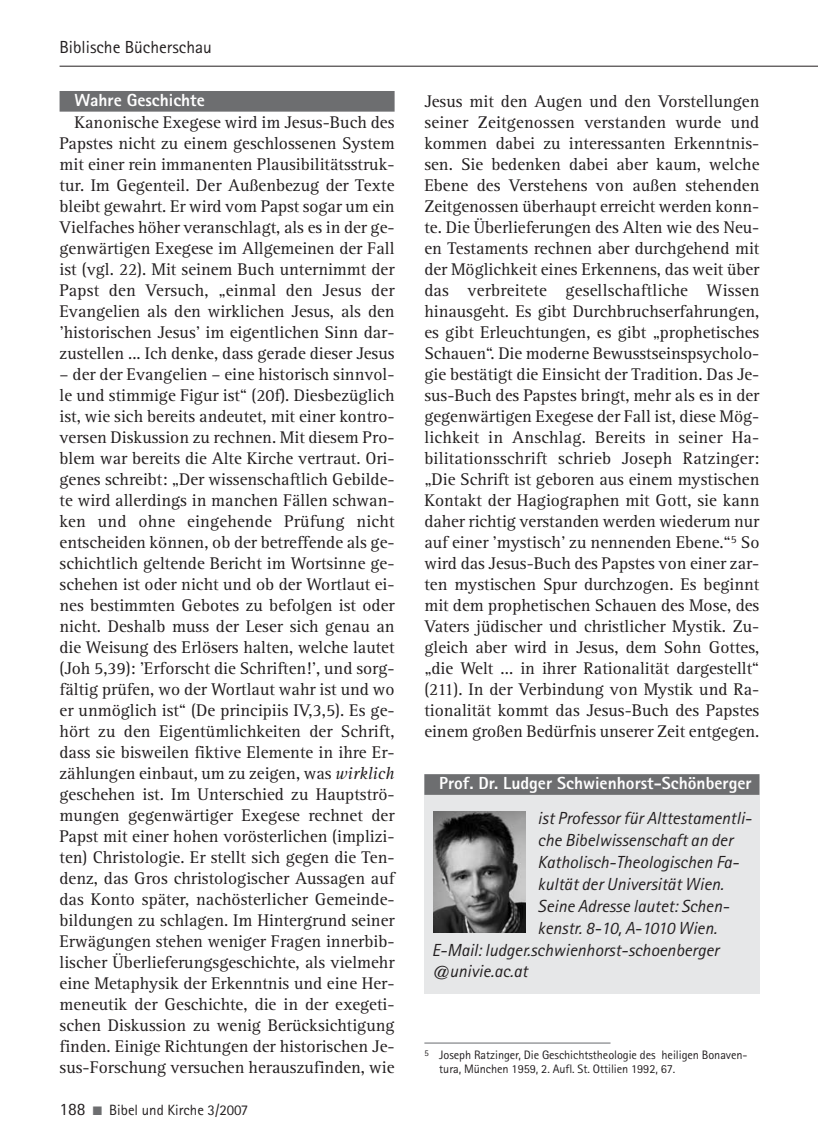
<style>
.page{position:relative;width:819px;height:1141px;background:#fff}
.page>*{position:absolute;margin:0;border:0;box-sizing:border-box;transform-origin:0 0}
.t1{font:17.5px/21px "Rotis Serif";color:#231f20;text-align:justify}
.t2{font:italic 17.5px "Rotis Sans Serif";color:#231f20}
.t3{font:800 17.5px "Rotis Sans Serif";color:#fff}
.t4{font:17.5px "Rotis Sans Serif";color:#231f20}
.t5{font:14.88px "Rotis Sans Serif";color:#231f20}
.t6{font:12.25px/14px "Rotis Sans Serif";letter-spacing:-.005em;color:#231f20}
.s1{font-style:italic}
.s2{font-size:17.5px}
.s3{color:#6d6e70}
</style>
<div class="page">
<div style="left:60px;top:91px;width:334px;height:21px;background:#6d6e70"></div>
<hr style="left:60px;top:66px;width:757px;height:1px;background:#231f20">
<hr style="left:424px;top:1042px;width:186px;height:2px;background:#939598">
<div style="left:424px;top:774px;width:335px;height:220px;background:#e6e7e8"></div>
<div style="left:424px;top:774px;width:335px;height:21px;background:#6d6e70"></div>
<img style="left:433px;top:811px;width:92px;height:122px">
<p class="t4" style="left:60px;top:41px;width:154px">Biblische Bücherschau</p>
<p class="t3" style="left:74px;top:94px;width:132px">Wahre Geschichte</p>
<p class="t1" style="left:60px;top:113px;width:336px;text-indent:15px">Kanonische Exegese wird im Jesus-Buch des Papstes nicht zu einem geschlossenen System mit einer rein immanenten Plausibilitätsstruk&shy;tur. Im Gegenteil. Der Außenbezug der Texte bleibt gewahrt. Er wird vom Papst sogar um ein Vielfaches höher veranschlagt, als es in der ge&shy;genwärtigen Exegese im Allgemeinen der Fall ist (vgl. 22). Mit seinem Buch unternimmt der Papst den Versuch, „einmal den Jesus der Evangelien als den wirklichen Jesus, als den 'historischen Jesus' im eigentlichen Sinn dar&shy;zustellen ... Ich denke, dass gerade dieser Jesus</p>
<p class="t1" style="left:60px;top:365px;width:336px">– der der Evangelien – eine historisch sinnvol&shy;le und stimmige Figur ist“ (20f). Diesbezüglich ist, wie sich bereits andeutet, mit einer kontro&shy;versen Diskussion zu rechnen. Mit diesem Pro&shy;blem war bereits die Alte Kirche vertraut. Ori&shy;genes schreibt: „Der wissenschaftlich Gebilde&shy;te wird allerdings in manchen Fällen schwan&shy;ken und ohne eingehende Prüfung nicht entscheiden können, ob der betreffende als ge&shy;schichtlich geltende Bericht im Wortsinne ge&shy;schehen ist oder nicht und ob der Wortlaut ei&shy;nes bestimmten Gebotes zu befolgen ist oder nicht. Deshalb muss der Leser sich genau an die Weisung des Erlösers halten, welche lautet (Joh 5,39): 'Erforscht die Schriften!', und sorg&shy;fältig prüfen, wo der Wortlaut wahr ist und wo er unmöglich ist“ (De principiis IV,3,5). Es ge&shy;hört zu den Eigentümlichkeiten der Schrift, dass sie bisweilen fiktive Elemente in ihre Er&shy;zählungen einbaut, um zu zeigen, was <span class="s1">wirklich </span>geschehen ist. Im Unterschied zu Hauptströ&shy;mungen gegenwärtiger Exegese rechnet der Papst mit einer hohen vorösterlichen (implizi&shy;ten) Christologie. Er stellt sich gegen die Ten&shy;denz, das Gros christologischer Aussagen auf das Konto später, nachösterlicher Gemeinde&shy;bildungen zu schlagen. Im Hintergrund seiner Erwägungen stehen weniger Fragen innerbib&shy;lischer Überlieferungsgeschichte, als vielmehr eine Metaphysik der Erkenntnis und eine Her&shy;meneutik der Geschichte, die in der exegeti&shy;schen Diskussion zu wenig Berücksichtigung finden. Einige Richtungen der historischen Je&shy;sus-Forschung versuchen herauszufinden, wie</p>
<p class="t5" style="left:60px;top:1104px;width:190px"><span class="s2">188</span> <span class="s3">■</span> Bibel und Kirche 3/2007</p>
<p class="t1" style="left:424px;top:92px;width:336px">Jesus mit den Augen und den Vorstellungen seiner Zeitgenossen verstanden wurde und kommen dabei zu interessanten Erkenntnis&shy;sen. Sie bedenken dabei aber kaum, welche Ebene des Verstehens von außen stehenden Zeitgenossen überhaupt erreicht werden konn&shy;te. Die Überlieferungen des Alten wie des Neu&shy;en Testaments rechnen aber durchgehend mit der Möglichkeit eines Erkennens, das weit über das verbreitete gesellschaftliche Wissen hinausgeht. Es gibt Durchbruchserfahrungen, es gibt Erleuchtungen, es gibt „prophetisches Schauen“. Die moderne Bewusstseinspsycholo&shy;gie bestätigt die Einsicht der Tradition. Das Je&shy;sus-Buch des Papstes bringt, mehr als es in der gegenwärtigen Exegese der Fall ist, diese Mög&shy;lichkeit in Anschlag. Bereits in seiner Ha&shy;bilitationsschrift schrieb Joseph Ratzinger: „Die Schrift ist geboren aus einem mystischen Kontakt der Hagiographen mit Gott, sie kann daher richtig verstanden werden wiederum nur auf einer 'mystisch' zu nennenden Ebene.“<sup>5</sup> So wird das Jesus-Buch des Papstes von einer zar&shy;ten mystischen Spur durchzogen. Es beginnt mit dem prophetischen Schauen des Mose, des Vaters jüdischer und christlicher Mystik. Zu&shy;gleich aber wird in Jesus, dem Sohn Gottes, „die Welt ... in ihrer Rationalität dargestellt“ (211). In der Verbindung von Mystik und Ra&shy;tionalität kommt das Jesus-Buch des Papstes einem großen Bedürfnis unserer Zeit entgegen.</p>
<p class="t3" style="left:439px;top:777px;width:314px">Prof. Dr. Ludger Schwienhorst-Schönberger</p>
<p class="t2" style="left:537px;top:812px;width:215px">ist Professor für Alttestamentli-</p>
<p class="t2" style="left:537px;top:834px;width:197px">che Bibelwissenschaft an der</p>
<p class="t2" style="left:537px;top:856px;width:203px">Katholisch-Theologischen Fa-</p>
<p class="t2" style="left:537px;top:878px;width:188px">kultät der Universität Wien.</p>
<p class="t2" style="left:537px;top:900px;width:193px">Seine Adresse lautet: Schen-</p>
<p class="t2" style="left:537px;top:922px;width:181px">kenstr. 8-10, A-1010 Wien.</p>
<p class="t2" style="left:432px;top:943px;width:289px">E-Mail: ludger.schwienhorst-schoenberger</p>
<p class="t2" style="left:432px;top:965px;width:97px">@univie.ac.at</p>
<p class="t6" style="left:439px;top:1049px;width:310px;text-indent:-15px"><sup>5</sup> Joseph Ratzinger, Die Geschichtstheologie des heiligen Bonaven&shy;tura, München 1959, 2. Aufl. St. Ottilien 1992, 67.</p>
</div>
